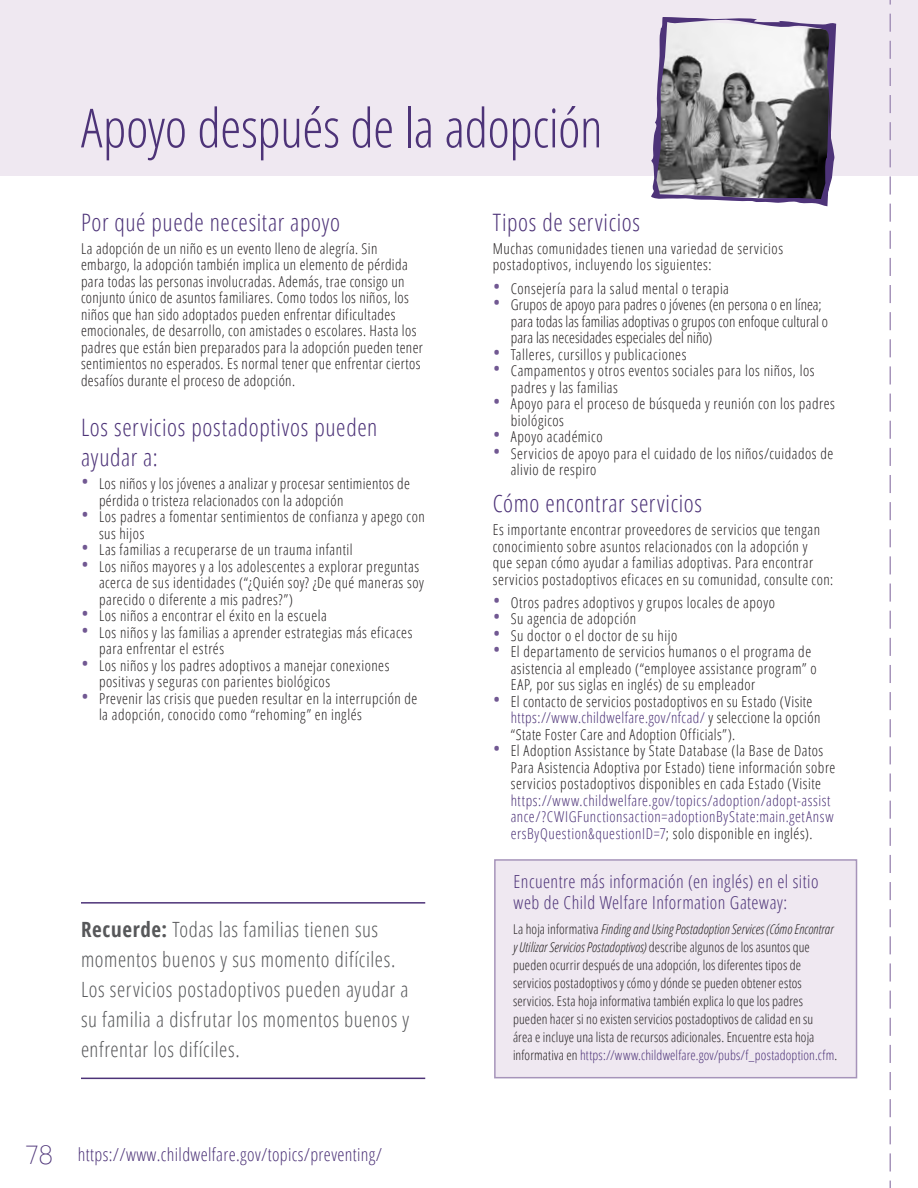
<style>
.page{position:relative;width:918px;height:1188px;background:#fff}
.page>*{position:absolute;margin:0;border:0;box-sizing:border-box;transform-origin:0 0}
.t1{font:300 condensed 54px "Open Sans";letter-spacing:-.01em;color:#4d3378}
.t2{font:300 condensed 24px/30px "Open Sans";letter-spacing:.025em;color:#4d3378}
.t3{font:300 condensed 21px/30px "Open Sans";letter-spacing:.025em;color:#57585a}
.t4{font:300 condensed 18px/21px "Open Sans";letter-spacing:.02em;color:#4d3378}
.t5{font:300 condensed 15px/16.5px "Open Sans";letter-spacing:.03em;color:#231f20}
.t6{font:300 condensed 15px/16.5px "Open Sans";letter-spacing:.005em;color:#231f20}
.t7{font:300 condensed 13.5px/18px "Open Sans";letter-spacing:.01em;color:#231f20}
.s1{font-size:21px;color:#715892}
.s2{font-weight:700}
.s3{font-family:"Lane";font-weight:400;font-size:27px}
.s4{color:#4d3378}
.s5{font-style:italic}
</style>
<div class="page">
<div style="left:0;top:0;width:918px;height:176px;background:#efe8f1"></div>
<svg style="left:651px;top:17px;width:185px;height:189px"></svg>
<div style="left:495px;top:860px;width:362px;height:218px;background:#efe8f1"></div>
<div style="left:494px;top:859px;width:363px;height:219px;border:2px solid #a694ba"></div>
<hr style="left:81px;top:902px;width:344px;height:2px;background:#4d3378">
<hr style="left:81px;top:1078px;width:344px;height:1px;background:#4d3378">
<svg style="left:890px;top:0;width:1px;height:1188px"></svg>
<h2 class="t1" style="left:81px;top:91px;width:523px">Apoyo después de la adopción</h2>
<p class="t2" style="left:81px;top:206px;width:261px">Por qué puede necesitar apoyo</p>
<p class="t5" style="left:81px;top:240px;width:344px">La adopción de un niño es un evento lleno de alegría. Sin embargo, la adopción también implica un elemento de pérdida para todas las personas involucradas. Además, trae consigo un conjunto único de asuntos familiares. Como todos los niños, los niños que han sido adoptados pueden enfrentar dificultades emocionales, de desarrollo, con amistades o escolares. Hasta los padres que están bien preparados para la adopción pueden tener sentimientos no esperados. Es normal tener que enfrentar ciertos desafíos durante el proceso de adopción.</p>
<p class="t2" style="left:81px;top:412px;width:298px">Los servicios postadoptivos pueden ayudar a:</p>
<p class="t5" style="left:99px;top:475px;width:313px;text-indent:-18px"><span class="s1">•</span> Los niños y los jóvenes a analizar y procesar sentimientos de pérdida o tristeza relacionados con la adopción</p>
<p class="t5" style="left:99px;top:508px;width:327px;text-indent:-18px"><span class="s1">•</span> Los padres a fomentar sentimientos de confianza y apego con sus hijos</p>
<p class="t5" style="left:81px;top:541px;width:273px"><span class="s1">•</span> Las familias a recuperarse de un trauma infantil</p>
<p class="t5" style="left:99px;top:558px;width:326px;text-indent:-18px"><span class="s1">•</span> Los niños mayores y a los adolescentes a explorar preguntas acerca de sus identidades (“¿Quién soy? ¿De qué maneras soy parecido o diferente a mis padres?”)</p>
<p class="t5" style="left:81px;top:607px;width:247px"><span class="s1">•</span> Los niños a encontrar el éxito en la escuela</p>
<p class="t5" style="left:99px;top:624px;width:315px;text-indent:-18px"><span class="s1">•</span> Los niños y las familias a aprender estrategias más eficaces para enfrentar el estrés</p>
<p class="t5" style="left:99px;top:657px;width:292px;text-indent:-18px"><span class="s1">•</span> Los niños y los padres adoptivos a manejar conexiones positivas y seguras con parientes biológicos</p>
<p class="t5" style="left:99px;top:690px;width:320px;text-indent:-18px"><span class="s1">•</span> Prevenir las crisis que pueden resultar en la interrupción de la adopción, conocido como “rehoming” en inglés</p>
<p class="t3" style="left:81px;top:914px;width:330px"><span class="s2">Recuerde:</span> Todas las familias tienen sus momentos buenos y sus momento difíciles.<br>Los servicios postadoptivos pueden ayudar a su familia a disfrutar los momentos buenos y enfrentar los difíciles.</p>
<p class="t4" style="left:25px;top:1143px;width:359px"><span class="s3">78</span> https://www.childwelfare.gov/topics/preventing/</p>
<p class="t2" style="left:493px;top:206px;width:149px">Tipos de servicios</p>
<p class="t5" style="left:493px;top:240px;width:292px">Muchas comunidades tienen una variedad de servicios postadoptivos, incluyendo los siguientes:</p>
<p class="t5" style="left:493px;top:280px;width:238px"><span class="s1">•</span> Consejería para la salud mental o terapia</p>
<p class="t6" style="left:511px;top:296px;width:319px;text-indent:-18px"><span class="s1">•</span> Grupos de apoyo para padres o jóvenes (en persona o en línea; para todas las familias adoptivas o grupos con enfoque cultural o para las necesidades especiales del niño)</p>
<p class="t5" style="left:493px;top:346px;width:195px"><span class="s1">•</span> Talleres, cursillos y publicaciones</p>
<p class="t5" style="left:511px;top:362px;width:305px;text-indent:-18px"><span class="s1">•</span> Campamentos y otros eventos sociales para los niños, los padres y las familias</p>
<p class="t5" style="left:511px;top:395px;width:326px;text-indent:-18px"><span class="s1">•</span> Apoyo para el proceso de búsqueda y reunión con los padres biológicos</p>
<p class="t5" style="left:493px;top:428px;width:111px"><span class="s1">•</span> Apoyo académico</p>
<p class="t5" style="left:511px;top:445px;width:324px;text-indent:-18px"><span class="s1">•</span> Servicios de apoyo para el cuidado de los niños/cuidados de alivio de respiro</p>
<p class="t2" style="left:493px;top:487px;width:211px">Cómo encontrar servicios</p>
<p class="t5" style="left:493px;top:521px;width:342px">Es importante encontrar proveedores de servicios que tengan conocimiento sobre asuntos relacionados con la adopción y<br>que sepan cómo ayudar a familias adoptivas. Para encontrar servicios postadoptivos eficaces en su comunidad, consulte con:</p>
<p class="t5" style="left:493px;top:594px;width:284px"><span class="s1">•</span> Otros padres adoptivos y grupos locales de apoyo</p>
<p class="t5" style="left:493px;top:610px;width:145px"><span class="s1">•</span> Su agencia de adopción</p>
<p class="t5" style="left:493px;top:627px;width:186px"><span class="s1">•</span> Su doctor o el doctor de su hijo</p>
<p class="t5" style="left:511px;top:643px;width:307px;text-indent:-18px"><span class="s1">•</span> El departamento de servicios humanos o el programa de asistencia al empleado (“employee assistance program” o<br>EAP, por sus siglas en inglés) de su empleador</p>
<p class="t5" style="left:511px;top:693px;width:311px;text-indent:-18px"><span class="s1">•</span> El contacto de servicios postadoptivos en su Estado (Visite <span class="s4">https://www.childwelfare.gov/nfcad/</span> y seleccione la opción “State Foster Care and Adoption Officials”).</p>
<p class="t5" style="left:511px;top:742px;width:326px;text-indent:-18px"><span class="s1">•</span> El Adoption Assistance by State Database (la Base de Datos Para Asistencia Adoptiva por Estado) tiene información sobre servicios postadoptivos disponibles en cada Estado (Visite <span class="s4">https://www.childwelfare.gov/topics/adoption/adopt-assist ance/?CWIGFunctionsaction=adoptionByState:main.getAnsw ersByQuestion&amp;questionID=7</span>; solo disponible en inglés).</p>
<p class="t4" style="left:514px;top:870px;width:306px">Encuentre más información (en inglés) en el sitio web de Child Welfare Information Gateway:</p>
<p class="t7" style="left:513px;top:919px;width:326px">La hoja informativa <span class="s5">Finding and Using Postadoption Services (Cómo Encontrar y Utilizar Servicios Postadoptivos)</span> describe algunos de los asuntos que pueden ocurrir después de una adopción, los diferentes tipos de servicios postadoptivos y cómo y dónde se pueden obtener estos servicios. Esta hoja informativa también explica lo que los padres pueden hacer si no existen servicios postadoptivos de calidad en su<br>área e incluye una lista de recursos adicionales. Encuentre esta hoja informativa en <span class="s4">https://www.childwelfare.gov/pubs/f_postadoption.cfm</span>.</p>
</div>
